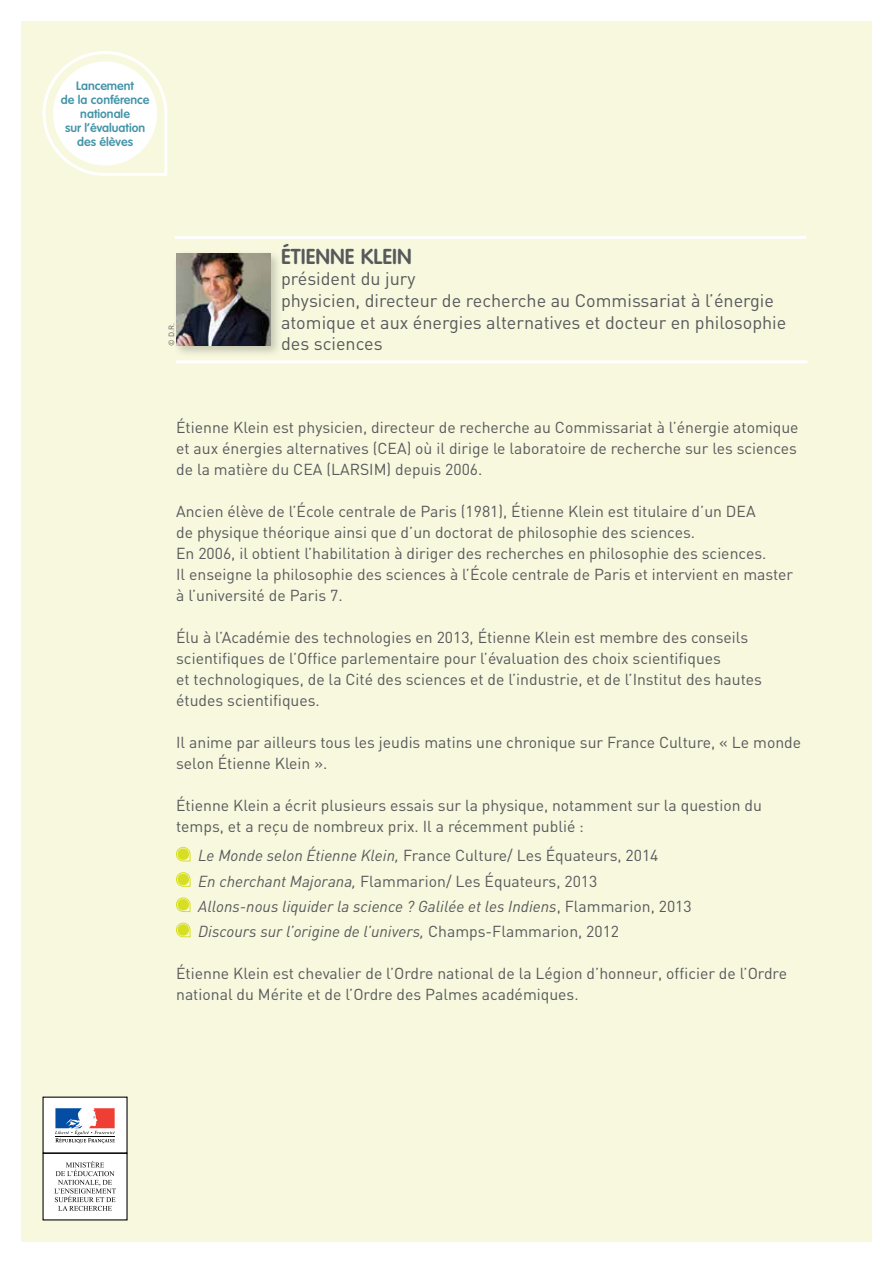
<style>
.page{position:relative;width:893px;height:1263px;background:#fff}
.page>*{position:absolute;margin:0;border:0;box-sizing:border-box;transform-origin:0 0}
.t1{font:600 21px "Volkswagen";color:#58595b}
.t2{font:18px/21.6px "DIN";color:#58595b}
.t3{font:15.75px/21px "DIN";color:#58595b}
.t4{font:italic 15.75px/25.2px "DIN";color:#58595b}
.t5{font:600 12px/14px "Volkswagen";color:#4394a8;text-align:center}
.t6{font:7.5px "DIN";color:#58595b}
.s1{font-style:normal}
</style>
<div class="page">
<div style="left:21px;top:21px;width:851px;height:1221px;background:#f7f8de"></div>
<svg style="left:42px;top:51px;width:126px;height:125px"></svg>
<svg style="left:176px;top:847px;width:15px;height:14px"></svg>
<svg style="left:176px;top:872px;width:15px;height:15px"></svg>
<svg style="left:176px;top:897px;width:15px;height:15px"></svg>
<svg style="left:176px;top:923px;width:15px;height:14px"></svg>
<div style="left:43px;top:1097px;width:84px;height:56px;background:#fff"></div>
<svg style="left:55px;top:1108px;width:60px;height:35px"></svg>
<hr style="left:55px;top:1136px;width:60px;height:1px;background:#000">
<div style="left:43px;top:1153px;width:84px;height:67px;background:#fff"></div>
<svg style="left:54px;top:1161px;width:62px;height:50px"></svg>
<hr style="left:175px;top:236px;width:631px;height:3px;background:#fff">
<hr style="left:176px;top:360px;width:631px;height:3px;background:#fff">
<div style="left:172px;top:249px;width:111px;height:109px;background:#000;opacity:.2"></div>
<img style="left:176px;top:253px;width:94px;height:93px">
<p class="t5" style="left:61px;top:79px;width:90px">lancement<br>de la conférence nationale<br>sur l’évaluation des élèves</p>
<p class="t6" style="left:167px;top:346px;width:24px;rotate:-90deg">© D.R.</p>
<h1 class="t1" style="left:281px;top:244px;width:132px">Étienne Klein</h1>
<p class="t2" style="left:281px;top:268px;width:507px">président du jury<br>physicien, directeur de recherche au Commissariat à l’énergie atomique et aux énergies alternatives et docteur en philosophie des sciences</p>
<p class="t3" style="left:176px;top:416px;width:624px;text-align:justify">Étienne Klein est physicien, directeur de recherche au Commissariat à l’énergie atomique et aux énergies alternatives (CEA) où il dirige le laboratoire de recherche sur les sciences de la matière du CEA (LARSIM) depuis 2006.</p>
<p class="t3" style="left:176px;top:500px;width:619px">Ancien élève de l’École centrale de Paris (1981), Étienne Klein est titulaire d’un DEA<br>de physique théorique ainsi que d’un doctorat de philosophie des sciences.<br>En 2006, il obtient l’habilitation à diriger des recherches en philosophie des sciences.<br>Il enseigne la philosophie des sciences à l’École centrale de Paris et intervient en master à l’université de Paris 7.</p>
<p class="t3" style="left:176px;top:626px;width:587px">Élu à l’Académie des technologies en 2013, Étienne Klein est membre des conseils scientifiques de l’Office parlementaire pour l’évaluation des choix scientifiques<br>et technologiques, de la Cité des sciences et de l’industrie, et de l’Institut des hautes études scientifiques.</p>
<p class="t3" style="left:176px;top:731px;width:626px">Il anime par ailleurs tous les jeudis matins une chronique sur France Culture, « Le monde selon Étienne Klein ».</p>
<p class="t3" style="left:176px;top:794px;width:587px">Étienne Klein a écrit plusieurs essais sur la physique, notamment sur la question du temps, et a reçu de nombreux prix. Il a récemment publié :</p>
<p class="t4" style="left:198px;top:843px;width:495px">Le Monde selon Étienne Klein, <span class="s1">France Culture/ Les Équateurs, 2014<br></span>En cherchant Majorana, <span class="s1">Flammarion/ Les Équateurs, 2013<br></span>Allons-nous liquider la science ? Galilée et les Indiens<span class="s1">, Flammarion, 2013<br></span>Discours sur l’origine de l’univers, <span class="s1">Champs-Flammarion, 2012</span></p>
<p class="t3" style="left:176px;top:962px;width:612px">Étienne Klein est chevalier de l’Ordre national de la Légion d’honneur, officier de l’Ordre national du Mérite et de l’Ordre des Palmes académiques.</p>
</div>
